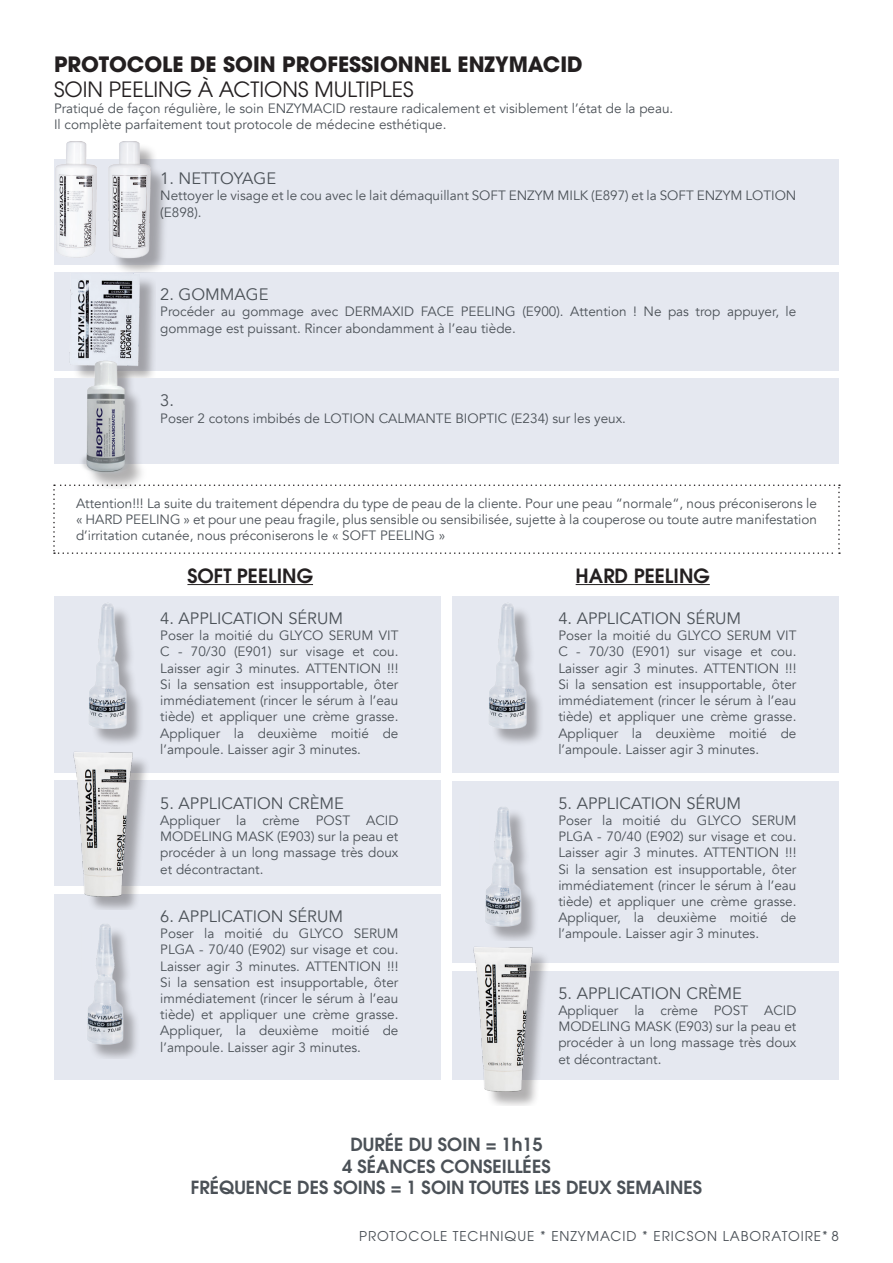
<style>
.page{position:relative;width:893px;height:1263px;background:#fff}
.page>*{position:absolute;margin:0;border:0;box-sizing:border-box;transform-origin:0 0}
.t1{font:700 21px "Avant Garde";color:#231f20}
.t2{font:21px "Avant Garde";color:#231f20}
.t3{font:600 19.5px "Avant Garde";color:#231f20}
.t4{font:600 18px "Avant Garde";color:#4b5157}
.t5{font:16.5px "Avenir";color:#4b5157}
.t6{font:13.5px/16.2px "Avenir";color:#4b5157;text-align:justify}
.t7{font:13.5px "Avant Garde";letter-spacing:.07em;color:#4b5157}
</style>
<div class="page">
<div style="left:54px;top:159px;width:785px;height:106px;background:#e5e8f0"></div>
<svg style="left:53px;top:484px;width:787px;height:70px"></svg>
<div style="left:54px;top:272px;width:785px;height:98px;background:#e5e8f0"></div>
<div style="left:54px;top:378px;width:785px;height:86px;background:#e5e8f0"></div>
<div style="left:54px;top:596px;width:387px;height:177px;background:#e5e8f0"></div>
<div style="left:54px;top:781px;width:387px;height:105px;background:#e5e8f0"></div>
<div style="left:54px;top:894px;width:387px;height:185px;background:#e5e8f0"></div>
<div style="left:452px;top:781px;width:387px;height:181px;background:#e5e8f0"></div>
<div style="left:452px;top:971px;width:387px;height:108px;background:#e5e8f0"></div>
<div style="left:452px;top:596px;width:387px;height:177px;background:#e5e8f0"></div>
<hr style="left:187px;top:584px;width:126px;height:1px;background:#231f20">
<hr style="left:576px;top:584px;width:134px;height:1px;background:#231f20">
<img style="left:113px;top:141px;width:52px;height:131px">
<img style="left:55px;top:141px;width:58px;height:117px">
<div style="left:72px;top:275px;width:84px;height:102px;background:#231f20;opacity:.35"></div>
<img style="left:69px;top:272px;width:73px;height:95px">
<div style="left:84px;top:363px;width:65px;height:125px;background:#231f20;opacity:.35"></div>
<img style="left:79px;top:353px;width:58px;height:126px">
<div style="left:91px;top:605px;width:53px;height:142px;background:#231f20;opacity:.35"></div>
<img style="left:89px;top:603px;width:43px;height:130px">
<div style="left:491px;top:605px;width:53px;height:142px;background:#231f20;opacity:.35"></div>
<img style="left:489px;top:603px;width:43px;height:130px">
<div style="left:487px;top:808px;width:52px;height:133px;background:#231f20;opacity:.35"></div>
<img style="left:485px;top:807px;width:42px;height:123px">
<div style="left:89px;top:926px;width:52px;height:132px;background:#231f20;opacity:.35"></div>
<img style="left:87px;top:924px;width:42px;height:124px">
<div style="left:77px;top:755px;width:74px;height:155px;background:#231f20;opacity:.35"></div>
<img style="left:54px;top:745px;width:102px;height:160px">
<div style="left:476px;top:950px;width:74px;height:155px;background:#231f20;opacity:.35"></div>
<img style="left:452px;top:940px;width:103px;height:160px">
<p class="t1" style="left:54px;top:50px;width:530px">PROTOCOLE DE SOIN PROFESSIONNEL ENZYMACID</p>
<p class="t2" style="left:54px;top:76px;width:361px">SOIN PEELING À ACTIONS MULTIPLES</p>
<p class="t6" style="left:54px;top:101px;width:621px">Pratiqué de façon régulière, le soin ENZYMACID restaure radicalement et visiblement l’état de la peau.</p>
<p class="t6" style="left:54px;top:117px;width:394px">Il complète parfaitement tout protocole de médecine esthétique.</p>
<p class="t5" style="left:160px;top:169px;width:117px">1. NETTOYAGE</p>
<p class="t6" style="left:160px;top:188px;width:638px">Nettoyer le visage et le cou avec le lait démaquillant SOFT ENZYM MILK (E897) et la SOFT ENZYM LOTION (E898).</p>
<p class="t5" style="left:160px;top:285px;width:110px">2. GOMMAGE</p>
<p class="t6" style="left:160px;top:304px;width:638px">Procéder au gommage avec DERMAXID FACE PEELING (E900). Attention ! Ne pas trop appuyer, le gommage est puissant. Rincer abondamment à l’eau tiède.</p>
<p class="t5" style="left:160px;top:391px;width:15px">3.</p>
<p class="t6" style="left:160px;top:410px;width:467px">Poser 2 cotons imbibés de LOTION CALMANTE BIOPTIC (E234) sur les yeux.</p>
<p class="t6" style="left:76px;top:495px;width:742px">Attention!!! La suite du traitement dépendra du type de peau de la cliente. Pour une peau “normale“, nous préconiserons le « HARD PEELING » et pour une peau fragile, plus sensible ou sensibilisée, sujette à la couperose ou toute autre manifestation d’irritation cutanée, nous préconiserons le « SOFT PEELING »</p>
<p class="t3" style="left:187px;top:563px;width:127px">SOFT PEELING</p>
<p class="t3" style="left:576px;top:563px;width:136px">HARD PEELING</p>
<p class="t5" style="left:160px;top:609px;width:184px">4. APPLICATION SÉRUM</p>
<p class="t6" style="left:160px;top:628px;width:240px">Poser la moitié du GLYCO SERUM VIT C - 70/30 (E901) sur visage et cou.<br>Laisser agir 3 minutes. ATTENTION !!!<br>Si la sensation est insupportable, ôter immédiatement (rincer le sérum à l’eau tiède) et appliquer une crème grasse.<br>Appliquer la deuxième moitié de l’ampoule. Laisser agir 3 minutes.</p>
<p class="t5" style="left:160px;top:793px;width:185px">5. APPLICATION CRÈME</p>
<p class="t6" style="left:160px;top:812px;width:240px">Appliquer la crème POST ACID MODELING MASK (E903) sur la peau et procéder à un long massage très doux et décontractant.</p>
<p class="t5" style="left:160px;top:906px;width:184px">6. APPLICATION SÉRUM</p>
<p class="t6" style="left:160px;top:926px;width:240px">Poser la moitié du GLYCO SERUM PLGA - 70/40 (E902) sur visage et cou.<br>Laisser agir 3 minutes. ATTENTION !!!<br>Si la sensation est insupportable, ôter immédiatement (rincer le sérum à l’eau tiède) et appliquer une crème grasse.<br>Appliquer, la deuxième moitié de l’ampoule. Laisser agir 3 minutes.</p>
<p class="t5" style="left:558px;top:609px;width:184px">4. APPLICATION SÉRUM</p>
<p class="t6" style="left:558px;top:628px;width:240px">Poser la moitié du GLYCO SERUM VIT C - 70/30 (E901) sur visage et cou.<br>Laisser agir 3 minutes. ATTENTION !!!<br>Si la sensation est insupportable, ôter immédiatement (rincer le sérum à l’eau tiède) et appliquer une crème grasse.<br>Appliquer la deuxième moitié de l’ampoule. Laisser agir 3 minutes.</p>
<p class="t5" style="left:558px;top:793px;width:184px">5. APPLICATION SÉRUM</p>
<p class="t6" style="left:558px;top:812px;width:240px">Poser la moitié du GLYCO SERUM PLGA - 70/40 (E902) sur visage et cou.<br>Laisser agir 3 minutes. ATTENTION !!!<br>Si la sensation est insupportable, ôter immédiatement (rincer le sérum à l’eau tiède) et appliquer une crème grasse.<br>Appliquer, la deuxième moitié de l’ampoule. Laisser agir 3 minutes.</p>
<p class="t5" style="left:558px;top:983px;width:185px">5. APPLICATION CRÈME</p>
<p class="t6" style="left:558px;top:1002px;width:240px">Appliquer la crème POST ACID MODELING MASK (E903) sur la peau et procéder à un long massage très doux et décontractant.</p>
<p class="t4" style="left:350px;top:1133px;width:194px">DURÉE DU SOIN = 1h15</p>
<p class="t4" style="left:342px;top:1154px;width:210px">4 SÉANCES CONSEILLÉES</p>
<p class="t4" style="left:191px;top:1176px;width:513px">FRÉQUENCE DES SOINS = 1 SOIN TOUTES LES DEUX SEMAINES</p>
<p class="t7" style="left:359px;top:1228px;width:481px">PROTOCOLE TECHNIQUE * ENZYMACID * ERICSON LABORATOIRE* 8</p>
</div>
